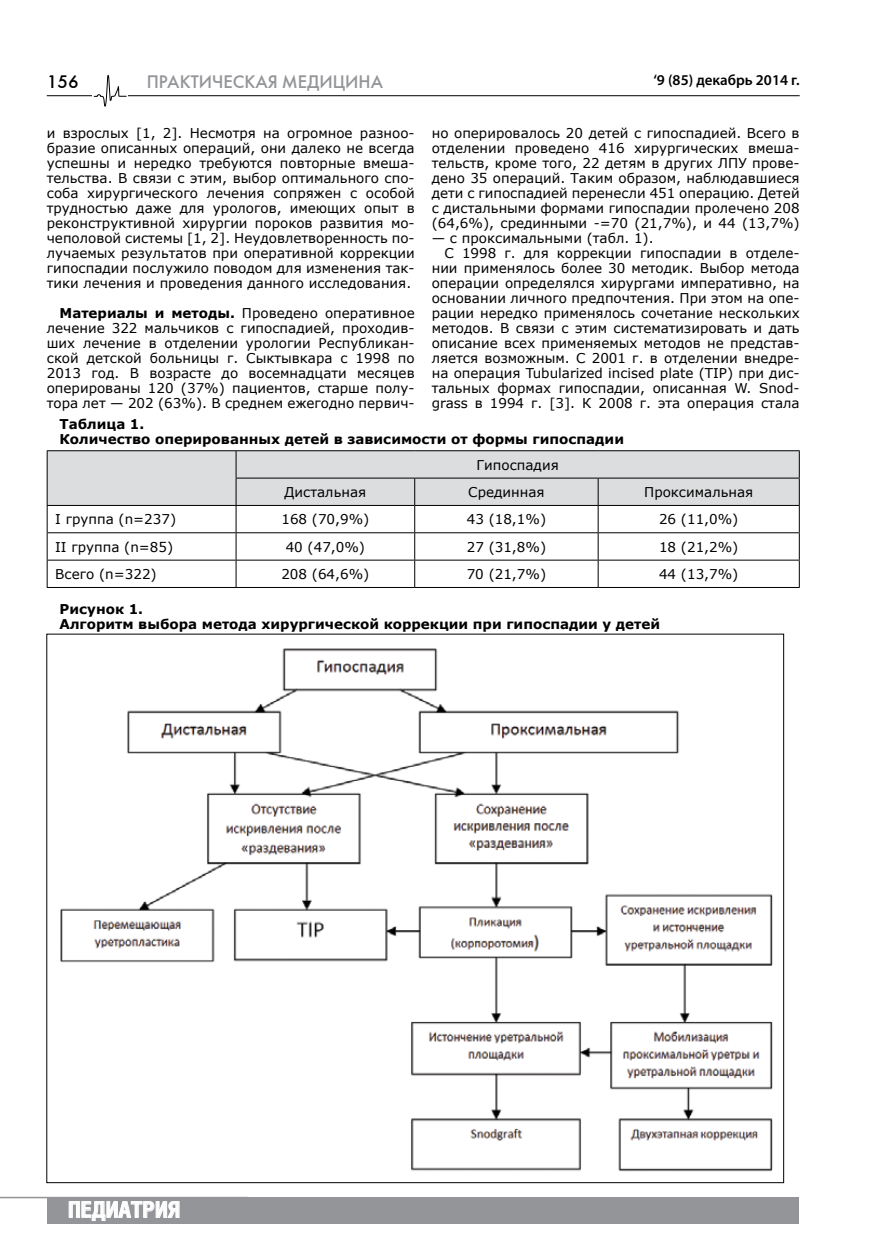
<style>
.page{position:relative;width:872px;height:1255px;background:#fff}
.page>*{position:absolute;margin:0;border:0;box-sizing:border-box;transform-origin:0 0}
.t1{font:700 21.75px "Helios Cond";color:#fff;scale:1.05 1}
.t2{font:18px "Futuris C";color:#939598}
.t3{font:18px "Futuris C";color:#000}
.t4{font:600 15px "Myriad Pro";color:#000}
.t5{font:13.5px/15px "Verdana";color:#000;text-align:justify}
.t6{font:700 13.5px/15px "Verdana";color:#000}
.s1{font-weight:700}
</style>
<div class="page">
<hr style="left:47px;top:95px;width:752px;height:1px;background:#000">
<div style="left:47px;top:1196px;width:751px;height:27px;background:#939598"></div>
<svg style="left:69px;top:1201px;width:110px;height:19px"></svg>
<hr style="left:0;top:1196px;width:248px;height:2px;background:#939598">
<div style="left:93px;top:74px;width:35px;height:33px;background:#fff"></div>
<svg style="left:93px;top:74px;width:34px;height:33px"></svg>
<hr style="left:47px;top:587px;width:189px;height:1px;background:#000">
<hr style="left:236px;top:587px;width:179px;height:1px;background:#000">
<hr style="left:415px;top:587px;width:183px;height:1px;background:#000">
<hr style="left:598px;top:587px;width:201px;height:1px;background:#000">
<hr style="left:47px;top:450px;width:189px;height:1px;background:#000">
<hr style="left:236px;top:450px;width:179px;height:1px;background:#000">
<hr style="left:415px;top:450px;width:183px;height:1px;background:#000">
<hr style="left:598px;top:450px;width:201px;height:1px;background:#000">
<svg style="left:47px;top:451px;width:753px;height:136px"></svg>
<hr style="left:236px;top:505px;width:179px;height:1px;background:#000">
<hr style="left:415px;top:505px;width:183px;height:1px;background:#000">
<hr style="left:598px;top:505px;width:201px;height:1px;background:#000">
<img style="left:60px;top:648px;width:713px;height:524px">
<h2 class="t3" style="left:47px;top:71px;width:33px">156</h2>
<h2 class="t2" style="left:147px;top:71px;width:238px">ПРАКТИЧЕСКАЯ МЕДИЦИНА</h2>
<p class="t5" style="left:47px;top:125px;width:369px">и взрослых [1, 2]. Несмотря на огромное разноо&shy;бразие описанных операций, они далеко не всегда успешны и нередко требуются повторные вмеша&shy;тельства. В связи с этим, выбор оптимального спо&shy;соба хирургического лечения сопряжен с особой трудностью даже для урологов, имеющих опыт в реконструктивной хирургии пороков развития мо&shy;чеполовой системы [1, 2]. Неудовлетворенность по&shy;лучаемых результатов при оперативной коррекции гипоспадии послужило поводом для изменения так&shy;тики лечения и проведения данного исследования.</p>
<p class="t5" style="left:47px;top:305px;width:369px;text-indent:13px"><span class="s1">Материалы и методы.</span> Проведено оперативное лечение 322 мальчиков с гипоспадией, проходив&shy;ших лечение в отделении урологии Республикан&shy;ской детской больницы г. Сыктывкара с 1998 по 2013 год. В возрасте до восемнадцати месяцев оперированы 120 (37%) пациентов, старше полу&shy;тора лет — 202 (63%). В среднем ежегодно первич-</p>
<p class="t6" style="left:60px;top:416px;width:566px">Таблица 1.<br>Количество оперированных детей в зависимости от формы гипоспадии</p>
<p class="t5" style="left:476px;top:457px;width:84px">Гипоспадия</p>
<p class="t5" style="left:284px;top:484px;width:83px">Дистальная</p>
<p class="t5" style="left:468px;top:484px;width:78px">Срединная</p>
<p class="t5" style="left:644px;top:484px;width:110px">Проксимальная</p>
<p class="t5" style="left:55px;top:511px;width:122px">I группа (n=237)</p>
<p class="t5" style="left:281px;top:511px;width:89px">168 (70,9%)</p>
<p class="t5" style="left:467px;top:511px;width:81px">43 (18,1%)</p>
<p class="t5" style="left:659px;top:511px;width:81px">26 (11,0%)</p>
<p class="t5" style="left:55px;top:539px;width:119px">II группа (n=85)</p>
<p class="t5" style="left:286px;top:539px;width:81px">40 (47,0%)</p>
<p class="t5" style="left:467px;top:539px;width:81px">27 (31,8%)</p>
<p class="t5" style="left:659px;top:539px;width:81px">18 (21,2%)</p>
<p class="t5" style="left:55px;top:566px;width:103px">Всего (n=322)</p>
<p class="t5" style="left:281px;top:566px;width:89px">208 (64,6%)</p>
<p class="t5" style="left:467px;top:566px;width:81px">70 (21,7%)</p>
<p class="t5" style="left:659px;top:566px;width:81px">44 (13,7%)</p>
<p class="t4" style="left:653px;top:71px;width:148px">‘9 (85) декабрь 2014 г.</p>
<p class="t5" style="left:432px;top:125px;width:369px">но оперировалось 20 детей с гипоспадией. Всего в отделении проведено 416 хирургических вмеша&shy;тельств, кроме того, 22 детям в других ЛПУ прове&shy;дено 35 операций. Таким образом, наблюдавшиеся дети с гипоспадией перенесли 451 операцию. Детей с дистальными формами гипоспадии пролечено 208 (64,6%), срединными -=70 (21,7%), и 44 (13,7%)</p>
<p class="t5" style="left:432px;top:230px;width:223px">— с проксимальными (табл. 1).</p>
<p class="t5" style="left:444px;top:245px;width:357px">С 1998 г. для коррекции гипоспадии в отделе-</p>
<p class="t5" style="left:432px;top:260px;width:369px">нии применялось более 30 методик. Выбор метода</p>
<p class="t5" style="left:432px;top:275px;width:369px">операции определялся хирургами императивно, на</p>
<p class="t5" style="left:432px;top:290px;width:369px">основании личного предпочтения. При этом на опе-</p>
<p class="t5" style="left:432px;top:305px;width:369px">рации нередко применялось сочетание нескольких</p>
<p class="t5" style="left:432px;top:320px;width:369px">методов. В связи с этим систематизировать и дать</p>
<p class="t5" style="left:432px;top:335px;width:369px">описание всех применяемых методов не представ-</p>
<p class="t5" style="left:432px;top:350px;width:369px">ляется возможным. С 2001 г. в отделении внедре-</p>
<p class="t5" style="left:432px;top:365px;width:369px">на операция Tubularized incised plate (TIP) при дис-</p>
<p class="t5" style="left:432px;top:380px;width:369px">тальных формах гипоспадии, описанная W. Snod-</p>
<p class="t5" style="left:432px;top:395px;width:369px">grass в 1994 г. [3]. К 2008 г. эта операция стала</p>
<p class="t6" style="left:60px;top:601px;width:602px">Рисунок 1.<br>Алгоритм выбора метода хирургической коррекции при гипоспадии у детей</p>
<h1 class="t1" style="left:68px;top:1196px;width:108px">Педиатрия</h1>
</div>
